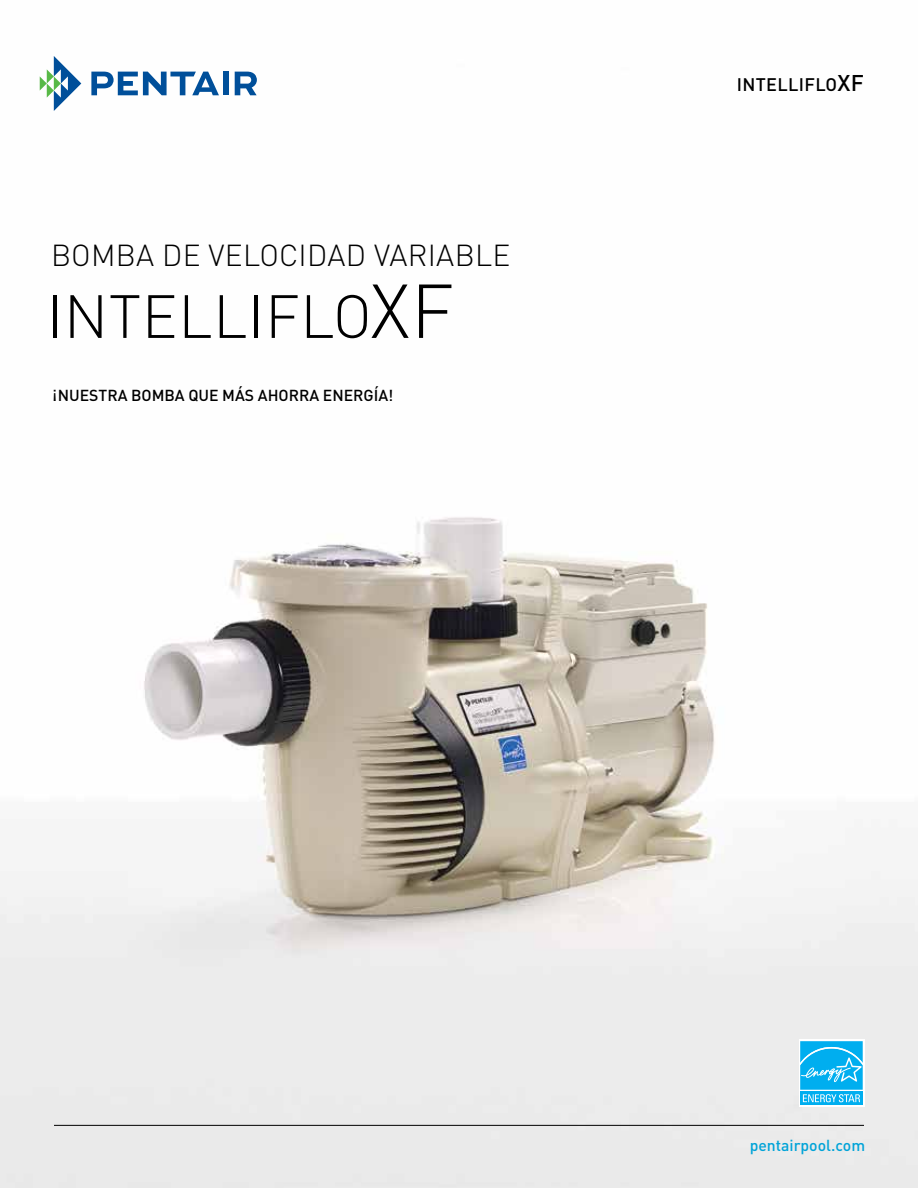
<style>
.page{position:relative;width:918px;height:1188px;background:#fff}
.page>*{position:absolute;margin:0;border:0;box-sizing:border-box;transform-origin:0 0}
.t1{font:300 60px "DIN Pro";letter-spacing:.01em;color:#000}
.t2{font:300 30px "DIN Pro";letter-spacing:.01em;color:#000}
.t3{font:500 18px "DIN Pro";letter-spacing:.02em;color:#000}
.t4{font:500 15.75px "DIN Pro";color:#000}
.t5{font:500 15.75px "DIN Pro";color:#00a3d8}
.s1{font-size:75px}
.s2{font-size:22.5px}
</style>
<div class="page">
<img style="left:0;top:71px;width:918px;height:1117px">
<div style="left:799px;top:1040px;width:65px;height:67px;background:#fff"></div>
<svg style="left:800px;top:1102px;width:63px;height:3px"></svg>
<svg style="left:800px;top:1041px;width:63px;height:61px;background:#2dbcf1"></svg>
<hr style="left:54px;top:1125px;width:810px;height:1px;background:#000">
<svg style="left:40px;top:56px;width:41px;height:55px"></svg>
<svg style="left:91px;top:72px;width:128px;height:23px"></svg>
<div style="left:223px;top:72px;width:5px;height:23px;background:#004f9a"></div>
<svg style="left:235px;top:72px;width:22px;height:23px"></svg>
<h2 class="t2" style="left:51px;top:232px;width:461px">BOMBA DE VELOCIDAD VARIABLE</h2>
<h1 class="t1" style="left:47px;top:270px;width:409px">INTELLIFLO<span class="s1">XF</span></h1>
<p class="t4" style="left:53px;top:383px;width:342px">¡NUESTRA BOMBA QUE MÁS AHORRA ENERGÍA!</p>
<p class="t3" style="left:737px;top:69px;width:129px">INTELLIFLO<span class="s2">XF</span></p>
<p class="t5" style="left:750px;top:1133px;width:117px">pentairpool.com</p>
</div>
